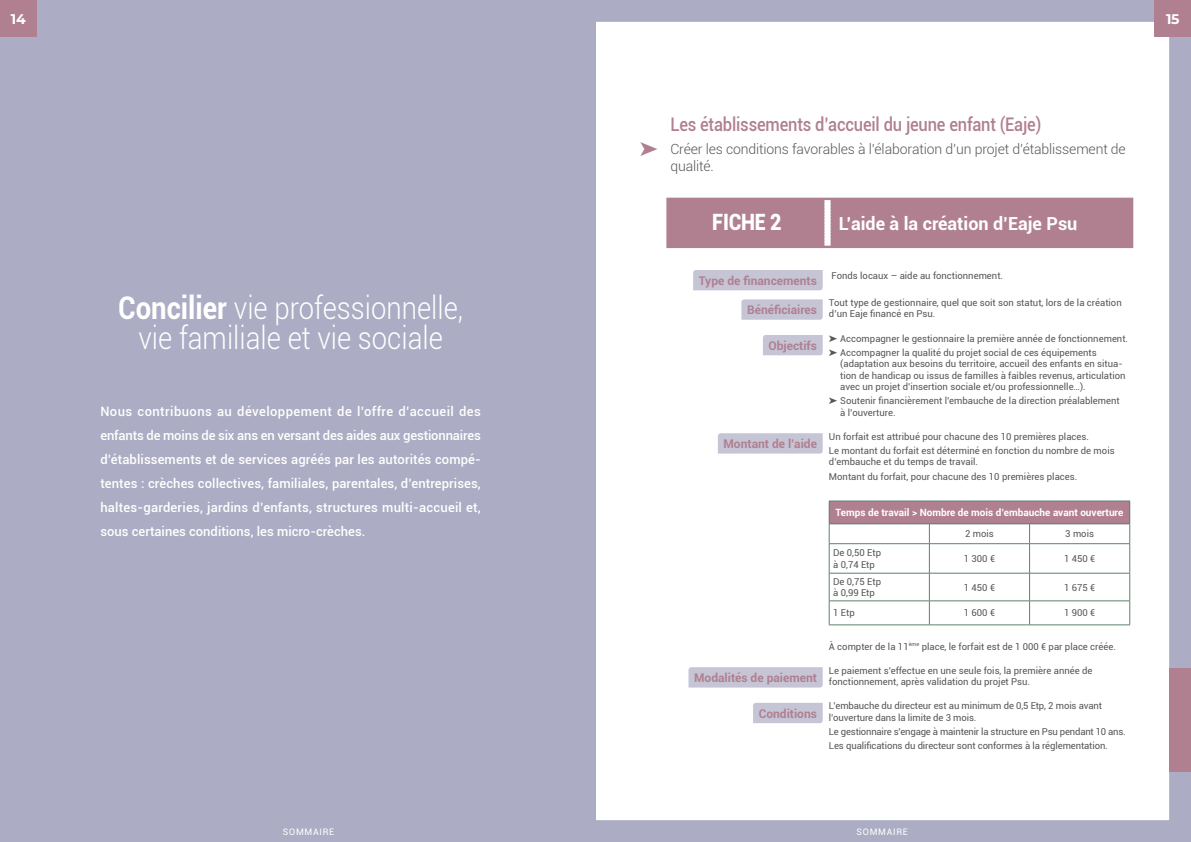
<style>
.page{position:relative;width:1191px;height:842px;background:#fff}
.page>*{position:absolute;margin:0;border:0;box-sizing:border-box;transform-origin:0 0}
.t1{font:300 31.2px/30px "Roboto";color:#fff;text-align:center;scale:.88 1}
.t2{font:900 22.5px "Roboto";letter-spacing:-.015em;color:#fff;scale:.88 1}
.t3{font:500 18.8px "Roboto";letter-spacing:-.01em;color:#b08090;scale:.88 1}
.t4{font:700 18px "Roboto";color:#fff}
.t5{font:300 14px/16.8px "Roboto";letter-spacing:-.01em;color:#575756}
.t6{font:700 14px "Montserrat";color:#fff}
.t7{font:500 13px/24px "Roboto";color:#fff;text-align:justify}
.t8{font:700 12px "Roboto";color:#b08090}
.t9{font:700 10px "Roboto";color:#fff}
.t10{font:9.5px/11.4px "Roboto";color:#575756}
.t11{font:9.5px/14.2px "Roboto";letter-spacing:-.02em;color:#575756}
.t12{font:9px "Roboto";letter-spacing:.08em;color:#fff}
.s1{font-weight:700}
</style>
<div class="page">
<svg style="left:595px;top:0;width:596px;height:842px"></svg>
<div style="left:0;top:0;width:595px;height:842px;background:#acacc4"></div>
<div style="left:0;top:0;width:36px;height:37px;background:#b08090"></div>
<div style="left:1169px;top:668px;width:22px;height:104px;background:#b08090"></div>
<div style="left:1155px;top:0;width:36px;height:37px;background:#b08090"></div>
<div style="left:666px;top:198px;width:467px;height:50px;background:#b08090"></div>
<div style="left:693px;top:270px;width:129px;height:20px;background:#c5c5d6"></div>
<svg style="left:741px;top:299px;width:81px;height:21px;background:#c7c7d7"></svg>
<svg style="left:763px;top:335px;width:59px;height:20px"></svg>
<svg style="left:718px;top:433px;width:104px;height:21px;background:#c6c6d7"></svg>
<div style="left:829px;top:501px;width:300px;height:23px;background:#b08090"></div>
<hr style="left:829px;top:501px;width:100px;height:1px;background:#5d8369">
<hr style="left:929px;top:501px;width:100px;height:1px;background:#5d8369">
<hr style="left:1029px;top:501px;width:101px;height:1px;background:#5d8369">
<hr style="left:829px;top:524px;width:100px;height:1px;background:#5d8369">
<hr style="left:929px;top:524px;width:100px;height:1px;background:#5d8369">
<hr style="left:1029px;top:524px;width:101px;height:1px;background:#5d8369">
<hr style="left:829px;top:543px;width:100px;height:1px;background:#5d8369">
<hr style="left:929px;top:543px;width:100px;height:1px;background:#5d8369">
<hr style="left:1029px;top:543px;width:101px;height:1px;background:#5d8369">
<hr style="left:829px;top:573px;width:100px;height:1px;background:#5d8369">
<hr style="left:929px;top:573px;width:100px;height:1px;background:#5d8369">
<hr style="left:1029px;top:573px;width:101px;height:1px;background:#5d8369">
<hr style="left:829px;top:601px;width:100px;height:1px;background:#5d8369">
<svg style="left:829px;top:501px;width:1px;height:124px"></svg>
<hr style="left:929px;top:601px;width:100px;height:1px;background:#5d8369">
<svg style="left:929px;top:524px;width:1px;height:101px"></svg>
<hr style="left:1029px;top:601px;width:101px;height:1px;background:#5d8369">
<svg style="left:1029px;top:524px;width:1px;height:101px"></svg>
<svg style="left:1129px;top:501px;width:1px;height:124px"></svg>
<hr style="left:829px;top:625px;width:100px;height:1px;background:#5d8369">
<hr style="left:929px;top:625px;width:100px;height:1px;background:#5d8369">
<hr style="left:1029px;top:625px;width:101px;height:1px;background:#5d8369">
<svg style="left:666px;top:665px;width:161px;height:86px"></svg>
<svg style="left:640px;top:142px;width:17px;height:14px"></svg>
<h3 class="t6" style="left:11px;top:9px;width:16px">14</h3>
<h3 class="t6" style="left:1166px;top:9px;width:15px">15</h3>
<h1 class="t1" style="left:118px;top:292px;width:393px"><span class="s1">Concilier</span> vie professionnelle, vie familiale et vie sociale</h1>
<p class="t7" style="left:100px;top:399px;width:382px">Nous contribuons au développement de l’offre d’accueil des enfants de moins de six ans en versant des aides aux gestionnaires d’établissements et de services agréés par les autorités compé&shy;tentes : crèches collectives, familiales, parentales, d’entreprises, haltes-garderies, jardins d’enfants, structures multi-accueil et, sous certaines conditions, les micro-crèches.</p>
<h3 class="t3" style="left:670px;top:112px;width:423px">Les établissements d’accueil du jeune enfant (Eaje)</h3>
<h3 class="t5" style="left:670px;top:140px;width:457px">Créer les conditions favorables à l’élaboration d’un projet d’établissement de qualité.</h3>
<h2 class="t2" style="left:712px;top:206px;width:80px">FICHE 2</h2>
<h3 class="t4" style="left:839px;top:211px;width:240px">L’aide à la création d’Eaje Psu</h3>
<p class="t8" style="left:699px;top:272px;width:120px">Type de financements</p>
<p class="t10" style="left:831px;top:270px;width:173px">Fonds locaux – aide au fonctionnement.</p>
<p class="t8" style="left:747px;top:301px;width:71px">Bénéficiaires</p>
<p class="t10" style="left:829px;top:296px;width:294px">Tout type de gestionnaire, quel que soit son statut, lors de la création d’un Eaje financé en Psu.</p>
<p class="t8" style="left:768px;top:337px;width:50px">Objectifs</p>
<p class="t10" style="left:829px;top:331px;width:301px;line-height:14.2px">➤ Accompagner le gestionnaire la première année de fonctionnement. ➤ Accompagner la qualité du projet social de ces équipements</p>
<p class="t10" style="left:840px;top:358px;width:287px">(adaptation aux besoins du territoire, accueil des enfants en situa&shy;tion de handicap ou issus de familles à faibles revenus, articulation avec un projet d’insertion sociale et/ou professionnelle…).</p>
<p class="t10" style="left:840px;top:395px;width:281px;text-indent:-11px">➤ Soutenir financièrement l’embauche de la direction préalablement à l’ouverture.</p>
<p class="t8" style="left:723px;top:435px;width:95px">Montant de l’aide</p>
<p class="t10" style="left:829px;top:429px;width:287px;line-height:14.2px">Un forfait est attribué pour chacune des 10 premières places.<br>Le montant du forfait est déterminé en fonction du nombre de mois</p>
<p class="t10" style="left:829px;top:455px;width:250px;line-height:14.2px">d’embauche et du temps de travail.<br>Montant du forfait, pour chacune des 10 premières places.</p>
<p class="t9" style="left:835px;top:506px;width:289px">Temps de travail &gt; Nombre de mois d’embauche avant ouverture</p>
<p class="t10" style="left:965px;top:528px;width:30px">2 mois</p>
<p class="t10" style="left:1065px;top:528px;width:30px">3 mois</p>
<p class="t10" style="left:833px;top:547px;width:49px">De 0,50 Etp à 0,74 Etp</p>
<p class="t10" style="left:964px;top:553px;width:33px">1 300 €</p>
<p class="t10" style="left:1064px;top:553px;width:33px">1 450 €</p>
<p class="t10" style="left:833px;top:575px;width:49px">De 0,75 Etp à 0,99 Etp</p>
<p class="t10" style="left:964px;top:581px;width:33px">1 450 €</p>
<p class="t10" style="left:1064px;top:581px;width:33px">1 675 €</p>
<p class="t10" style="left:833px;top:607px;width:23px">1 Etp</p>
<p class="t10" style="left:964px;top:607px;width:33px">1 600 €</p>
<p class="t10" style="left:1064px;top:607px;width:33px">1 900 €</p>
<p class="t10" style="left:829px;top:640px;width:288px">À compter de la 11<sup>ème</sup> place, le forfait est de 1 000 € par place créée.</p>
<p class="t8" style="left:694px;top:669px;width:124px">Modalités de paiement</p>
<p class="t10" style="left:829px;top:664px;width:265px">Le paiement s’effectue en une seule fois, la première année de fonctionnement, après validation du projet Psu.</p>
<p class="t8" style="left:758px;top:705px;width:60px">Conditions</p>
<p class="t10" style="left:829px;top:700px;width:275px">L’embauche du directeur est au minimum de 0,5 Etp, 2 mois avant l’ouverture dans la limite de 3 mois.</p>
<p class="t11" style="left:829px;top:724px;width:298px">Le gestionnaire s’engage à maintenir la structure en Psu pendant 10 ans.<br>Les qualifications du directeur sont conformes à la réglementation.</p>
<p class="t12" style="left:283px;top:825px;width:53px">SOMMAIRE</p>
<p class="t12" style="left:856px;top:825px;width:53px">SOMMAIRE</p>
</div>
